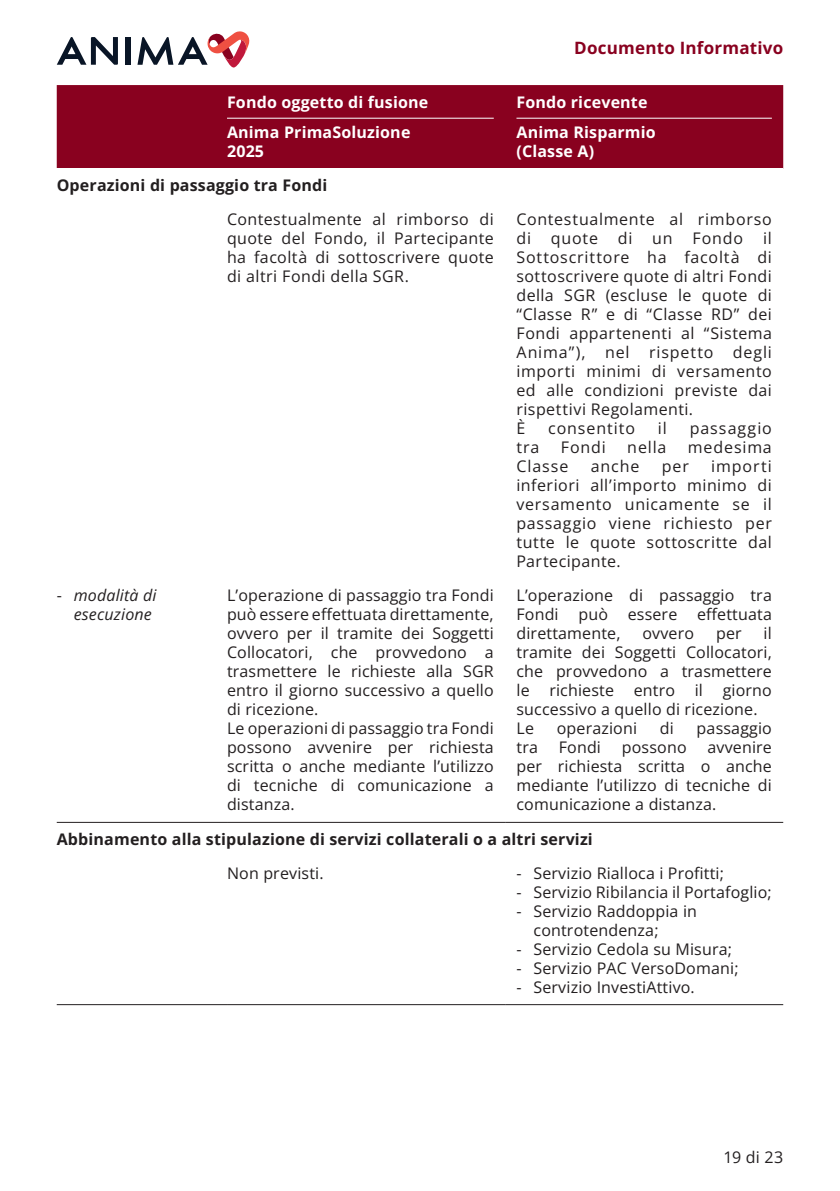
<style>
.page{position:relative;width:840px;height:1191px;background:#fff}
.page>*{position:absolute;margin:0;border:0;box-sizing:border-box;transform-origin:0 0}
.t1{font:700 17px "Open Sans";letter-spacing:.01em;color:#89011f}
.t2{font:16px/19px "Open Sans";letter-spacing:.01em;color:#231f20;text-align:justify}
.t3{font:16px/19px "Open Sans";letter-spacing:.035em;color:#231f20}
.t4{font:700 16px "Open Sans";letter-spacing:.01em;color:#231f20}
.t5{font:700 16px/30.4px "Open Sans";letter-spacing:.01em;color:#fff}
.t6{font:italic 16px/19px "Open Sans";letter-spacing:.01em;color:#231f20;text-align:right}
.t7{font:16px "Open Sans";letter-spacing:.055em;color:#231f20}
.t8{font:16px "Open Sans";letter-spacing:.06em;color:#231f20}
.s1{font-style:normal}
</style>
<div class="page">
<div style="left:125px;top:37px;width:5px;height:28px;background:#091526"></div>
<svg style="left:137px;top:31px;width:112px;height:36px"></svg>
<svg style="left:57px;top:37px;width:61px;height:28px"></svg>
<div style="left:57px;top:85px;width:725px;height:83px;background:#89011f"></div>
<hr style="left:227px;top:118px;width:266px;height:1px;background:#fff">
<hr style="left:516px;top:118px;width:255px;height:1px;background:#fff">
<hr style="left:57px;top:1004px;width:170px;height:1px;background:#231f20">
<hr style="left:227px;top:1004px;width:278px;height:1px;background:#231f20">
<hr style="left:505px;top:1004px;width:277px;height:1px;background:#231f20">
<hr style="left:57px;top:822px;width:170px;height:1px;background:#231f20">
<hr style="left:227px;top:822px;width:278px;height:1px;background:#231f20">
<hr style="left:505px;top:822px;width:277px;height:1px;background:#231f20">
<p class="t5" style="left:227px;top:86px;width:203px">Fondo oggetto di fusione<br>Anima PrimaSoluzione</p>
<p class="t5" style="left:227px;top:136px;width:39px">2025</p>
<p class="t1" style="left:574px;top:36px;width:210px">Documento Informativo</p>
<p class="t5" style="left:516px;top:86px;width:141px">Fondo ricevente<br>Anima Risparmio</p>
<p class="t5" style="left:516px;top:136px;width:79px">(Classe A)</p>
<p class="t4" style="left:57px;top:174px;width:272px">Operazioni di passaggio tra Fondi</p>
<p class="t2" style="left:227px;top:210px;width:268px">Contestualmente al rimborso di quote del Fondo, il Partecipante ha facoltà di sottoscrivere quote di altri Fondi della SGR.</p>
<p class="t3" style="left:516px;top:210px;width:257px">Contestualmente al rimborso di quote di un Fondo il<br>Sottoscrittore ha facoltà di sottoscrivere quote di altri Fondi della SGR (escluse le quote di “Classe R” e di “Classe RD” dei<br>Fondi appartenenti al “Sistema<br>Anima”), nel rispetto degli importi minimi di versamento ed alle condizioni previste dai rispettivi Regolamenti.<br>È</p>
<p class="t7" style="left:548px;top:417px;width:88px">consentito</p>
<p class="t2" style="left:657px;top:418px;width:10px">il</p>
<p class="t8" style="left:689px;top:417px;width:84px">passaggio</p>
<p class="t2" style="left:516px;top:437px;width:24px">tra</p>
<p class="t2" style="left:560px;top:437px;width:47px">Fondi</p>
<p class="t2" style="left:627px;top:437px;width:41px">nella</p>
<p class="t7" style="left:687px;top:436px;width:85px">medesima</p>
<p class="t2" style="left:516px;top:456px;width:53px">Classe</p>
<p class="t2" style="left:590px;top:456px;width:50px">anche</p>
<p class="t2" style="left:661px;top:456px;width:29px">per</p>
<p class="t2" style="left:516px;top:456px;width:257px;text-indent:195px">importi inferiori all’importo minimo di versamento unicamente se il passaggio viene richiesto per tutte le quote sottoscritte dal Partecipante.</p>
<p class="t6" style="left:57px;top:585px;width:101px"><span class="s1">-</span> modalità di esecuzione</p>
<p class="t2" style="left:227px;top:586px;width:268px;text-align:left">L’operazione di passaggio tra Fondi può essere effettuata direttamente, ovvero per il tramite dei Soggetti<br>Collocatori, che provvedono a trasmettere le richieste alla SGR entro il giorno successivo a quello di ricezione.<br>Le operazioni di passaggio tra Fondi possono avvenire per richiesta scritta o anche mediante l’utilizzo di tecniche di comunicazione a distanza.</p>
<p class="t2" style="left:516px;top:585px;width:257px">L’operazione di passaggio tra Fondi può essere effettuata direttamente,</p>
<p class="t2" style="left:516px;top:623px;width:257px;text-align:left;text-indent:247px">il tramite dei Soggetti Collocatori, che provvedono a trasmettere le richieste entro il giorno successivo a quello di ricezione.<br>Le</p>
<p class="t2" style="left:642px;top:623px;width:53px">ovvero</p>
<p class="t2" style="left:715px;top:623px;width:27px">per</p>
<p class="t2" style="left:556px;top:718px;width:82px">operazioni</p>
<p class="t2" style="left:659px;top:718px;width:15px">di</p>
<p class="t2" style="left:696px;top:718px;width:77px">passaggio</p>
<p class="t2" style="left:516px;top:737px;width:23px">tra</p>
<p class="t2" style="left:558px;top:737px;width:44px">Fondi</p>
<p class="t2" style="left:621px;top:737px;width:66px">possono</p>
<p class="t2" style="left:516px;top:737px;width:257px;text-indent:191px">avvenire per richiesta scritta o anche mediante l’utilizzo di tecniche di comunicazione a distanza.</p>
<p class="t4" style="left:57px;top:828px;width:537px">Abbinamento alla stipulazione di servizi collaterali o a altri servizi</p>
<p class="t2" style="left:227px;top:863px;width:98px">Non previsti.</p>
<p class="t2" style="left:516px;top:863px;width:209px">- Servizio Rialloca i Profitti;</p>
<p class="t2" style="left:516px;top:882px;width:257px">- Servizio Ribilancia il Portafoglio;</p>
<p class="t2" style="left:533px;top:901px;width:165px;text-indent:-17px">- Servizio Raddoppia in controtendenza;</p>
<p class="t2" style="left:516px;top:939px;width:217px">- Servizio Cedola su Misura;</p>
<p class="t2" style="left:516px;top:958px;width:223px">- Servizio PAC VersoDomani;</p>
<p class="t2" style="left:516px;top:977px;width:180px">- Servizio InvestiAttivo.</p>
<p class="t2" style="left:723px;top:1147px;width:61px">19 di 23</p>
</div>
